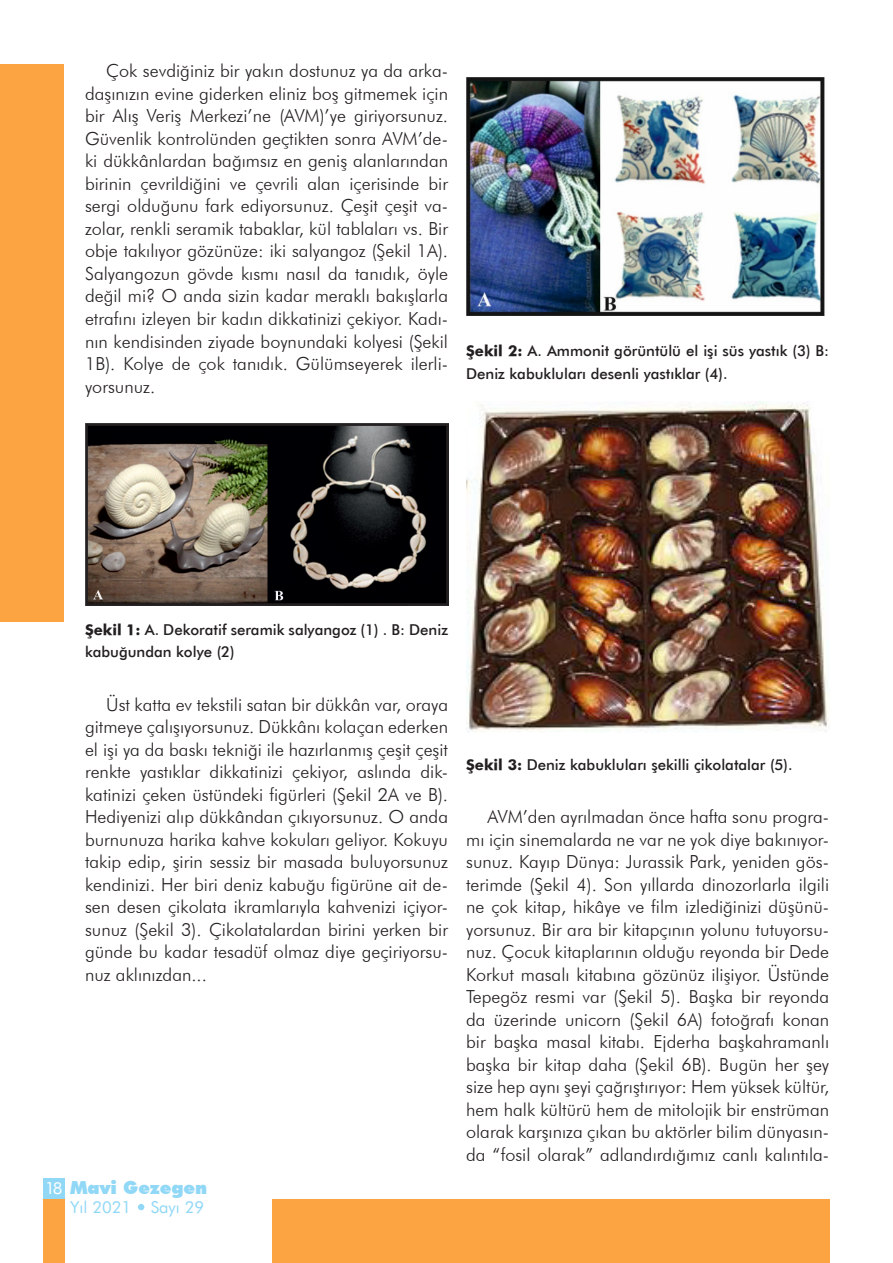
<style>
.page{position:relative;width:893px;height:1263px;background:#fff}
.page>*{position:absolute;margin:0;border:0;box-sizing:border-box;transform-origin:0 0}
._04_metin{font:300 18px/22.5px "Futura BT";color:#231f20;text-align:justify}
.t1{font:900 18px "Futura BT";color:#91d8f7}
.t2{font:16.5px "Futura BT";color:#91d8f7}
._06_sekil_alti{font:500 15px/22.5px "Futura BT";color:#231f20}
.s1{font-family:"Futura Md BT Bold";font-weight:400}
.s2{font-weight:400;font-size:16.5px;color:#fff}
</style>
<div class="page">
<div style="left:43px;top:1178px;width:21px;height:64px;background:#91d8f7"></div>
<div style="left:43px;top:1199px;width:21px;height:64px;background:#fca342"></div>
<div style="left:272px;top:1199px;width:557px;height:64px;background:#fca342"></div>
<svg style="left:138px;top:1204px;width:6px;height:6px"></svg>
<div style="left:0;top:65px;width:64px;height:557px;background:#fca342"></div>
<img style="left:85px;top:423px;width:363px;height:182px">
<img style="left:466px;top:77px;width:359px;height:238px">
<img style="left:466px;top:401px;width:362px;height:331px">
<p class="_04_metin" style="left:85px;top:60px;width:365px;text-indent:21px">Çok sevdiğiniz bir yakın dostunuz ya da arka&shy;daşınızın evine giderken eliniz boş gitmemek için bir Alış Veriş Merkezi’ne (AVM)’ye giriyorsunuz.<br>Güvenlik kontrolünden geçtikten sonra AVM’de&shy;ki dükkânlardan bağımsız en geniş alanlarından birinin çevrildiğini ve çevrili alan içerisinde bir sergi olduğunu fark ediyorsunuz. Çeşit çeşit va&shy;zolar, renkli seramik tabaklar, kül tablaları vs. Bir obje takılıyor gözünüze: iki salyangoz (Şekil 1A).<br>Salyangozun gövde kısmı nasıl da tanıdık, öyle değil mi? O anda sizin kadar meraklı bakışlarla etrafını izleyen bir kadın dikkatinizi çekiyor. Kadı&shy;nın kendisinden ziyade boynundaki kolyesi (Şekil 1B). Kolye de çok tanıdık. Gülümseyerek ilerli&shy;yorsunuz.</p>
<p class="_06_sekil_alti" style="left:466px;top:339px;width:365px"><span class="s1">Şekil 2:</span> A. Ammonit görüntülü el işi süs yastık (3) B:<br>Deniz kabukluları desenli yastıklar (4).</p>
<p class="_06_sekil_alti" style="left:85px;top:618px;width:365px"><span class="s1">Şekil 1:</span> A. Dekoratif seramik salyangoz (1) . B: Deniz kabuğundan kolye (2)</p>
<p class="_04_metin" style="left:85px;top:693px;width:365px;text-indent:21px">Üst katta ev tekstili satan bir dükkân var, oraya gitmeye çalışıyorsunuz. Dükkânı kolaçan ederken el işi ya da baskı tekniği ile hazırlanmış çeşit çeşit renkte yastıklar dikkatinizi çekiyor, aslında dik&shy;katinizi çeken üstündeki figürleri (Şekil 2A ve B).<br>Hediyenizi alıp dükkândan çıkıyorsunuz. O anda burnunuza harika kahve kokuları geliyor. Kokuyu takip edip, şirin sessiz bir masada buluyorsunuz kendinizi. Her biri deniz kabuğu figürüne ait de&shy;sen desen çikolata ikramlarıyla kahvenizi içiyor&shy;sunuz (Şekil 3). Çikolatalardan birini yerken bir günde bu kadar tesadüf olmaz diye geçiriyorsu&shy;nuz aklınızdan...</p>
<p class="t1" style="left:45px;top:1177px;width:164px"><span class="s2">18</span> Mavi Gezegen</p>
<p class="t2" style="left:70px;top:1197px;width:136px">Yıl 2021 Sayı 29</p>
<p class="_06_sekil_alti" style="left:466px;top:753px;width:328px"><span class="s1">Şekil 3:</span> Deniz kabukluları şekilli çikolatalar (5).</p>
<p class="_04_metin" style="left:466px;top:805px;width:365px;text-indent:21px">AVM’den ayrılmadan önce hafta sonu progra&shy;mı için sinemalarda ne var ne yok diye bakınıyor&shy;sunuz. Kayıp Dünya: Jurassik Park, yeniden gös&shy;terimde (Şekil 4). Son yıllarda dinozorlarla ilgili ne çok kitap, hikâye ve film izlediğinizi düşünü&shy;yorsunuz. Bir ara bir kitapçının yolunu tutuyorsu&shy;nuz. Çocuk kitaplarının olduğu reyonda bir Dede Korkut masalı kitabına gözünüz ilişiyor. Üstünde Tepegöz resmi var (Şekil 5). Başka bir reyonda da üzerinde unicorn (Şekil 6A) fotoğrafı konan bir başka masal kitabı. Ejderha başkahramanlı başka bir kitap daha (Şekil 6B). Bugün her şey size hep aynı şeyi çağrıştırıyor: Hem yüksek kültür, hem halk kültürü hem de mitolojik bir enstrüman olarak karşınıza çıkan bu aktörler bilim dünyasın&shy;da “fosil olarak” adlandırdığımız canlı kalıntıla-</p>
</div>
